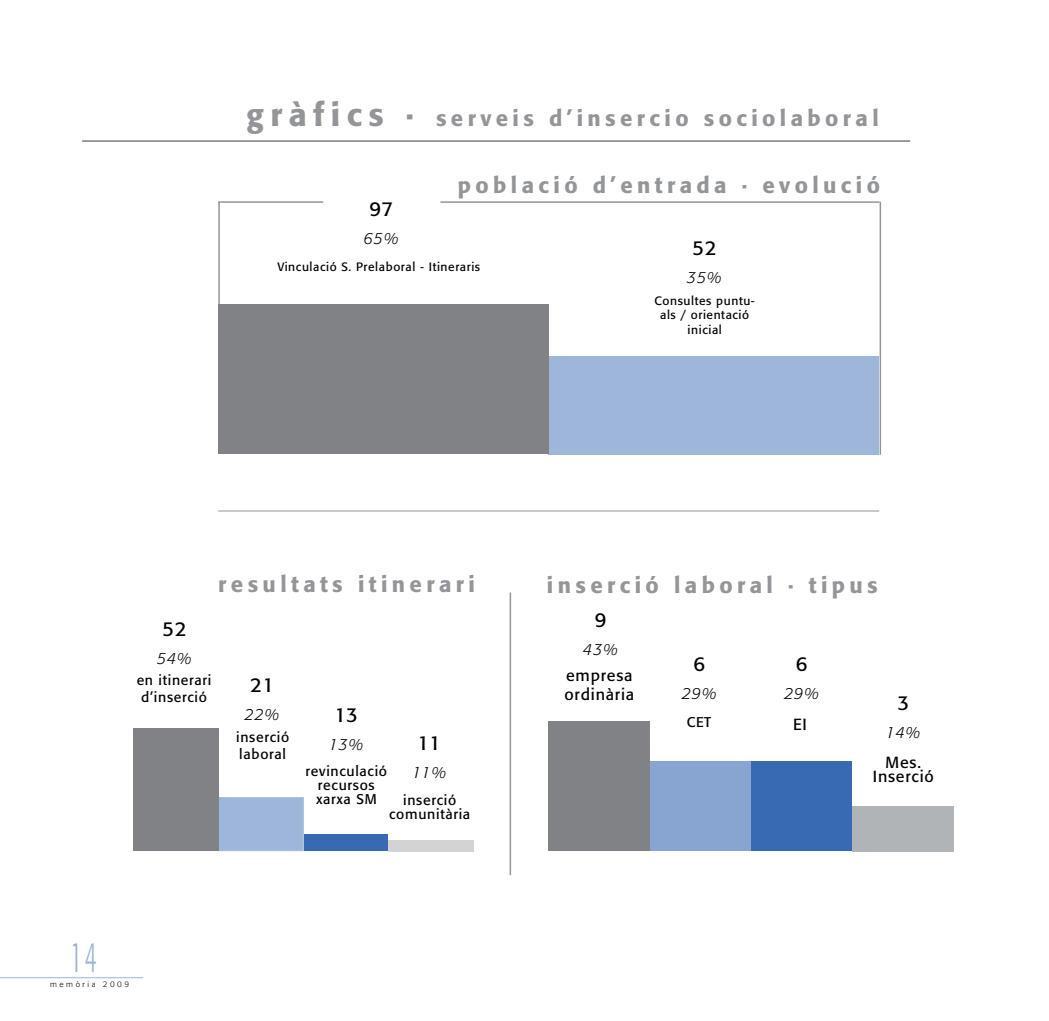
<style>
.page{position:relative;width:1049px;height:1021px;background:#fff}
.page>*{position:absolute;margin:0;border:0;box-sizing:border-box;transform-origin:0 0}
.t1{font:300 condensed 44px "Formata";color:#9cb4d9;scale:.6 1}
.t2{font:500 22px "Formata";letter-spacing:.2em;color:#939598}
.t3{font:20px "Formata";letter-spacing:.02em;color:#000}
.t4{font:italic 300 16px "Formata";letter-spacing:.03em;color:#000}
.t5{font:16px/14px "Formata";letter-spacing:.05em;color:#000;text-align:center}
.t6{font:14px/14px "Formata";letter-spacing:.05em;color:#000;text-align:center}
.t7{font:12px/14.4px "Formata";letter-spacing:.05em;color:#000;text-align:center}
.t8{font:300 8px "Formata";letter-spacing:.32em;color:#000}
.s1{font-size:32px}
</style>
<div class="page">
<hr style="left:0;top:977px;width:143px;height:1px;background:#9cb4d9">
<hr style="left:218px;top:202px;width:2px;height:249px;background:#939598">
<div style="left:548px;top:356px;width:331px;height:98px;background:#9eb6da"></div>
<div style="left:218px;top:304px;width:331px;height:150px;background:#808285"></div>
<div style="left:303px;top:834px;width:85px;height:16px;background:#386ab3"></div>
<div style="left:218px;top:797px;width:85px;height:53px;background:#9eb6da"></div>
<div style="left:217px;top:797px;width:87px;height:54px;border:1px solid #b1c5e1"></div>
<div style="left:133px;top:728px;width:86px;height:122px;background:#808285"></div>
<div style="left:750px;top:761px;width:102px;height:90px;background:#386ab3"></div>
<div style="left:649px;top:761px;width:102px;height:90px;background:#88a5d1"></div>
<div style="left:548px;top:721px;width:102px;height:130px;background:#808285"></div>
<div style="left:852px;top:806px;width:102px;height:45px;background:#b1b4b6"></div>
<div style="left:388px;top:840px;width:86px;height:11px;background:#d1d3d4"></div>
<hr style="left:82px;top:140px;width:828px;height:2px;background:#939598">
<hr style="left:510px;top:592px;width:1px;height:283px;background:#939598">
<hr style="left:440px;top:201px;width:439px;height:2px;background:#939598">
<hr style="left:879px;top:202px;width:2px;height:252px;background:#939598">
<hr style="left:218px;top:201px;width:105px;height:2px;background:#939598">
<hr style="left:218px;top:510px;width:661px;height:1px;background:#939598">
<p class="t2" style="left:247px;top:105px;width:634px"><span class="s1">gràfics ·</span> serveis d’insercio sociolaboral</p>
<p class="t2" style="left:458px;top:172px;width:423px">població d’entrada · evolució</p>
<p class="t3" style="left:370px;top:197px;width:25px">97</p>
<p class="t4" style="left:364px;top:229px;width:36px">65%</p>
<p class="t7" style="left:277px;top:259px;width:204px">Vinculació S. Prelaboral - Itineraris</p>
<p class="t3" style="left:692px;top:235px;width:25px">52</p>
<p class="t4" style="left:687px;top:267px;width:36px">35%</p>
<p class="t7" style="left:654px;top:293px;width:102px">Consultes puntu&shy;als / orientació inicial</p>
<p class="t2" style="left:218px;top:570px;width:258px">resultats itinerari</p>
<p class="t3" style="left:163px;top:616px;width:25px">52</p>
<p class="t4" style="left:157px;top:648px;width:36px">54%</p>
<p class="t6" style="left:137px;top:671px;width:76px;line-height:16.8px">en itinerari d’inserció</p>
<p class="t3" style="left:250px;top:672px;width:25px">21</p>
<p class="t4" style="left:245px;top:704px;width:36px">22%</p>
<p class="t6" style="left:236px;top:728px;width:55px;line-height:16.8px;text-align:left">inserció laboral</p>
<p class="t3" style="left:417px;top:731px;width:25px">11</p>
<p class="t4" style="left:412px;top:763px;width:36px">11%</p>
<p class="t6" style="left:389px;top:792px;width:83px">inserció comunitària</p>
<p class="t3" style="left:334px;top:702px;width:25px">13</p>
<p class="t4" style="left:329px;top:734px;width:36px">13%</p>
<p class="t6" style="left:306px;top:764px;width:83px">revinculació recursos xarxa SM</p>
<h1 class="t1" style="left:70px;top:931px;width:45px">14</h1>
<p class="t8" style="left:50px;top:979px;width:80px">memòria 2009</p>
<p class="t2" style="left:547px;top:571px;width:332px">inserció laboral · tipus</p>
<p class="t3" style="left:595px;top:607px;width:13px">9</p>
<p class="t4" style="left:583px;top:639px;width:36px">43%</p>
<p class="t5" style="left:564px;top:665px;width:71px;line-height:19.2px;text-align:left">empresa ordinària</p>
<p class="t3" style="left:693px;top:652px;width:13px">6</p>
<p class="t4" style="left:682px;top:684px;width:36px">29%</p>
<p class="t6" style="left:687px;top:714px;width:26px">CET</p>
<p class="t3" style="left:796px;top:652px;width:13px">6</p>
<p class="t4" style="left:784px;top:684px;width:36px">29%</p>
<p class="t5" style="left:793px;top:717px;width:15px">EI</p>
<p class="t3" style="left:897px;top:690px;width:13px">3</p>
<p class="t4" style="left:886px;top:722px;width:36px">14%</p>
<p class="t5" style="left:873px;top:755px;width:62px">Mes.<br>Inserció</p>
</div>
